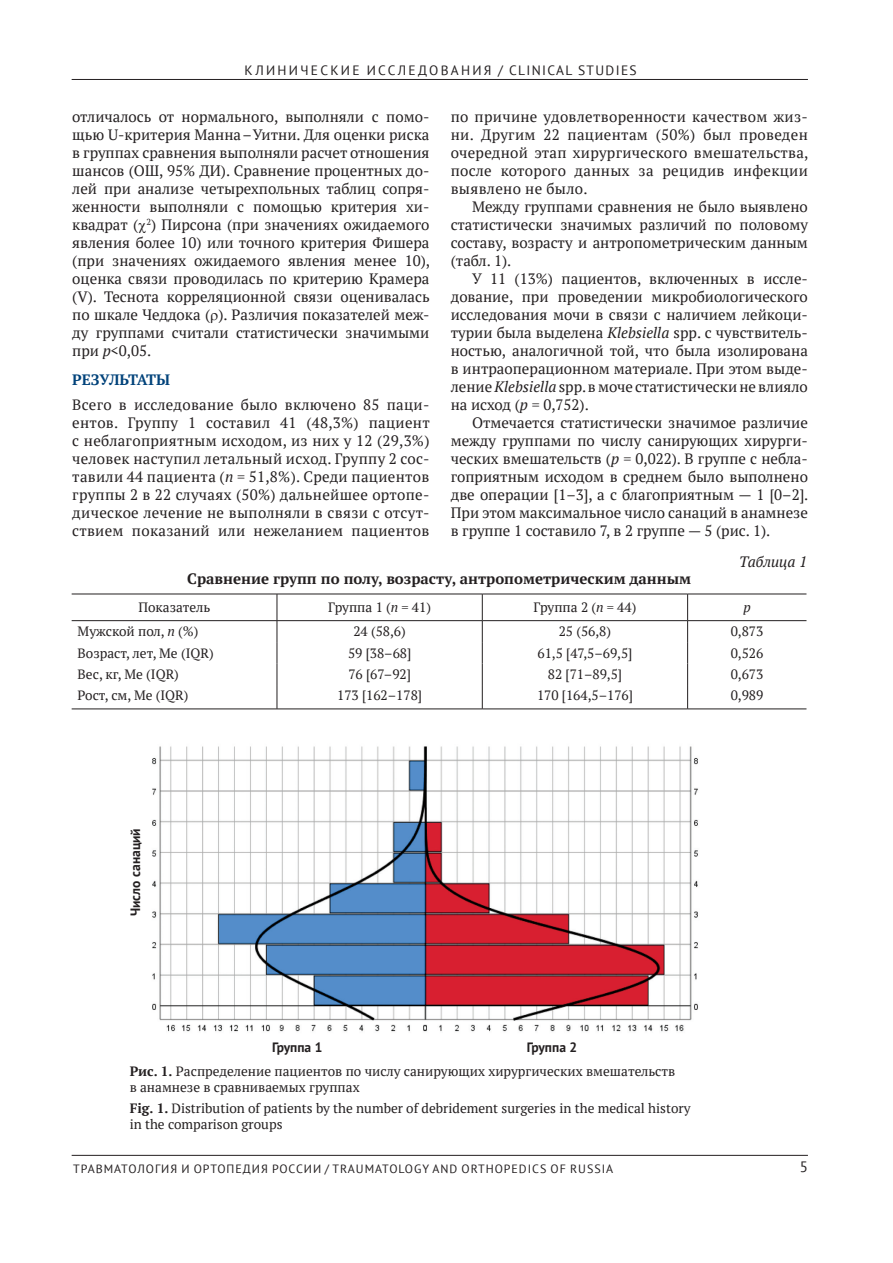
<style>
.page{position:relative;width:893px;height:1263px;background:#fff}
.page>*{position:absolute;margin:0;border:0;box-sizing:border-box;transform-origin:0 0}
.t1{font:15px/18px "PT Serif";letter-spacing:.02em;color:#231f20;text-align:justify}
.t2{font:700 15px "PT Serif";color:#231f20}
.t3{font:700 15px "PT Serif";color:#00427a}
.t4{font:italic 15px "PT Serif";color:#231f20}
.t5{font:15px "PT Sans";color:#231f20}
.t6{font:13.5px/16.2px "PT Serif";color:#231f20}
.t7{font:13.5px "PT Sans";letter-spacing:.17em;color:#231f20}
.t8{font:700 13.5px "PT Sans";color:#231f20}
.t9{font:italic 13.5px "PT Serif";color:#231f20}
.t10{font:12px "PT Sans";letter-spacing:.08em;color:#231f20}
.s1{font-style:italic}
.s2{font-weight:700}
</style>
<div class="page">
<hr style="left:72px;top:79px;width:736px;height:1px;background:#231f20">
<hr style="left:72px;top:1155px;width:736px;height:1px;background:#231f20">
<hr style="left:72px;top:594px;width:205px;height:1px;background:#231f20">
<hr style="left:277px;top:594px;width:205px;height:1px;background:#231f20">
<hr style="left:482px;top:594px;width:206px;height:1px;background:#231f20">
<hr style="left:688px;top:594px;width:118px;height:1px;background:#231f20">
<hr style="left:72px;top:620px;width:205px;height:1px;background:#231f20">
<hr style="left:277px;top:620px;width:205px;height:1px;background:#231f20">
<hr style="left:482px;top:620px;width:206px;height:1px;background:#231f20">
<hr style="left:688px;top:620px;width:118px;height:1px;background:#231f20">
<svg style="left:277px;top:594px;width:1px;height:115px"></svg>
<svg style="left:482px;top:594px;width:1px;height:115px"></svg>
<svg style="left:687px;top:594px;width:1px;height:115px"></svg>
<hr style="left:72px;top:709px;width:205px;height:1px;background:#231f20">
<hr style="left:277px;top:709px;width:205px;height:1px;background:#231f20">
<hr style="left:482px;top:709px;width:206px;height:1px;background:#231f20">
<hr style="left:688px;top:709px;width:118px;height:1px;background:#231f20">
<img style="left:152px;top:746px;width:546px;height:286px">
<p class="t7" style="left:244px;top:61px;width:394px">КЛИНИЧЕСКИЕ ИССЛЕДОВАНИЯ / СLINICAL STUDIES</p>
<p class="t1" style="left:451px;top:108px;width:359px">по причине удовлетворенности качеством жиз&shy;ни. Другим 22 пациентам (50%) был проведен очередной этап хирургического вмешательства, после которого данных за рецидив инфекции выявлено не было.</p>
<p class="t1" style="left:451px;top:198px;width:359px;text-indent:21px">Между группами сравнения не было выявлено статистически значимых различий по половому составу, возрасту и антропометрическим данным (табл. 1).</p>
<p class="t1" style="left:451px;top:270px;width:359px;text-indent:21px">У 11 (13%) пациентов, включенных в иссле&shy;дование, при проведении микробиологического исследования мочи в связи с наличием лейкоци&shy;турии была выделена <span class="s1">Klebsiella</span> spp. с чувствитель&shy;ностью, аналогичной той, что была изолирована в интраоперационном материале. При этом выде&shy;ление <span class="s1">Klebsiella</span> spp. в моче статистически не влияло на исход (<span class="s1">р</span> = 0,752).</p>
<p class="t1" style="left:451px;top:414px;width:359px;text-indent:21px">Отмечается статистически значимое различие между группами по числу санирующих хирурги&shy;ческих вмешательств (<span class="s1">р</span> = 0,022). В группе с небла&shy;гоприятным исходом в среднем было выполнено две операции [1–3], а с благоприятным — 1 [0–2].<br>При этом максимальное число санаций в анамнезе в группе 1 составило 7, в 2 группе — 5 (рис. 1).</p>
<p class="t4" style="left:739px;top:554px;width:69px">Таблица 1</p>
<p class="t2" style="left:187px;top:570px;width:505px">Сравнение групп по полу, возрасту, антропометрическим данным</p>
<p class="t6" style="left:138px;top:600px;width:73px">Показатель</p>
<p class="t6" style="left:328px;top:600px;width:104px">Группа 1 (<span class="s1">n</span> = 41)</p>
<p class="t6" style="left:534px;top:600px;width:104px">Группа 2 (<span class="s1">n</span> = 44)</p>
<p class="t9" style="left:743px;top:600px;width:9px">p</p>
<p class="t6" style="left:78px;top:624px;width:122px">Мужской пол, <span class="s1">n</span> (%)</p>
<p class="t6" style="left:353px;top:624px;width:54px">24 (58,6)</p>
<p class="t6" style="left:559px;top:624px;width:54px">25 (56,8)</p>
<p class="t6" style="left:731px;top:624px;width:34px">0,873</p>
<p class="t6" style="left:78px;top:645px;width:137px">Возраст, лет, Me (IQR)</p>
<p class="t6" style="left:348px;top:645px;width:65px">59 [38–68]</p>
<p class="t6" style="left:537px;top:645px;width:96px">61,5 [47,5–69,5]</p>
<p class="t6" style="left:731px;top:645px;width:34px">0,526</p>
<p class="t6" style="left:78px;top:667px;width:103px">Вес, кг, Me (IQR)</p>
<p class="t6" style="left:348px;top:667px;width:64px">76 [67–92]</p>
<p class="t6" style="left:548px;top:667px;width:76px">82 [71–89,5]</p>
<p class="t6" style="left:731px;top:667px;width:34px">0,673</p>
<p class="t6" style="left:78px;top:688px;width:112px">Рост, см, Me (IQR)</p>
<p class="t6" style="left:337px;top:688px;width:86px">173 [162–178]</p>
<p class="t6" style="left:537px;top:688px;width:97px">170 [164,5–176]</p>
<p class="t6" style="left:731px;top:688px;width:34px">0,989</p>
<p class="t1" style="left:72px;top:108px;width:359px">отличалось от нормального, выполняли с помо&shy;щью U-критерия Манна–Уитни. Для оценки риска в группах сравнения выполняли расчет отношения шансов (ОШ, 95% ДИ). Сравнение процентных до&shy;лей при анализе четырехпольных таблиц сопря&shy;женности выполняли с помощью критерия хи&shy;квадрат ( <sup>2</sup>) Пирсона (при значениях ожидаемого явления более 10) или точного критерия Фишера (при значениях ожидаемого явления менее 10), оценка связи проводилась по критерию Крамера (V). Теснота корреляционной связи оценивалась по шкале Чеддока ( ). Различия показателей меж&shy;ду группами считали статистически значимыми при <span class="s1">p</span>&lt;0,05.</p>
<p class="t3" style="left:72px;top:372px;width:99px">Результаты</p>
<p class="t1" style="left:72px;top:396px;width:359px;text-align:left">Всего в исследование было включено 85 паци&shy;ентов. Группу 1 составил 41 (48,3%) пациент с неблагоприятным исходом, из них у 12 (29,3%) человек наступил летальный исход. Группу 2 сос&shy;тавили 44 пациента (<span class="s1">n</span> = 51,8%). Среди пациентов группы 2 в 22 случаях (50%) дальнейшее ортопе&shy;дическое лечение не выполняли в связи с отсут&shy;ствием показаний или нежеланием пациентов</p>
<p class="t8" style="left:126px;top:916px;width:90px;rotate:-90deg">Число санаций</p>
<p class="t8" style="left:272px;top:1038px;width:52px">Группа 1</p>
<p class="t8" style="left:527px;top:1038px;width:52px">Группа 2</p>
<p class="t6" style="left:130px;top:1063px;width:547px"><span class="s2">Рис. 1.</span> Распределение пациентов по числу санирующих хирургических вмешательств в анамнезе в сравниваемых группах</p>
<p class="t6" style="left:130px;top:1100px;width:563px"><span class="s2">Fig. 1.</span> Distribution of patients by the number of debridement surgeries in the medical history in the comparison groups</p>
<p class="t10" style="left:73px;top:1161px;width:65px">ТРАВ МАТОЛО</p>
<p class="t10" style="left:155px;top:1161px;width:90px">ГИЯ И ОРТОПЕДИЯ</p>
<p class="t10" style="left:272px;top:1161px;width:17px">РОССИИ</p>
<p class="t10" style="left:325px;top:1161px;width:117px">/ TRAU MATOLOGY AND</p>
<p class="t10" style="left:462px;top:1161px;width:58px">ORTHOPEDICS</p>
<p class="t10" style="left:551px;top:1161px;width:28px">OF RUSSIA</p>
<p class="t5" style="left:800px;top:1157px;width:10px">5</p>
</div>
